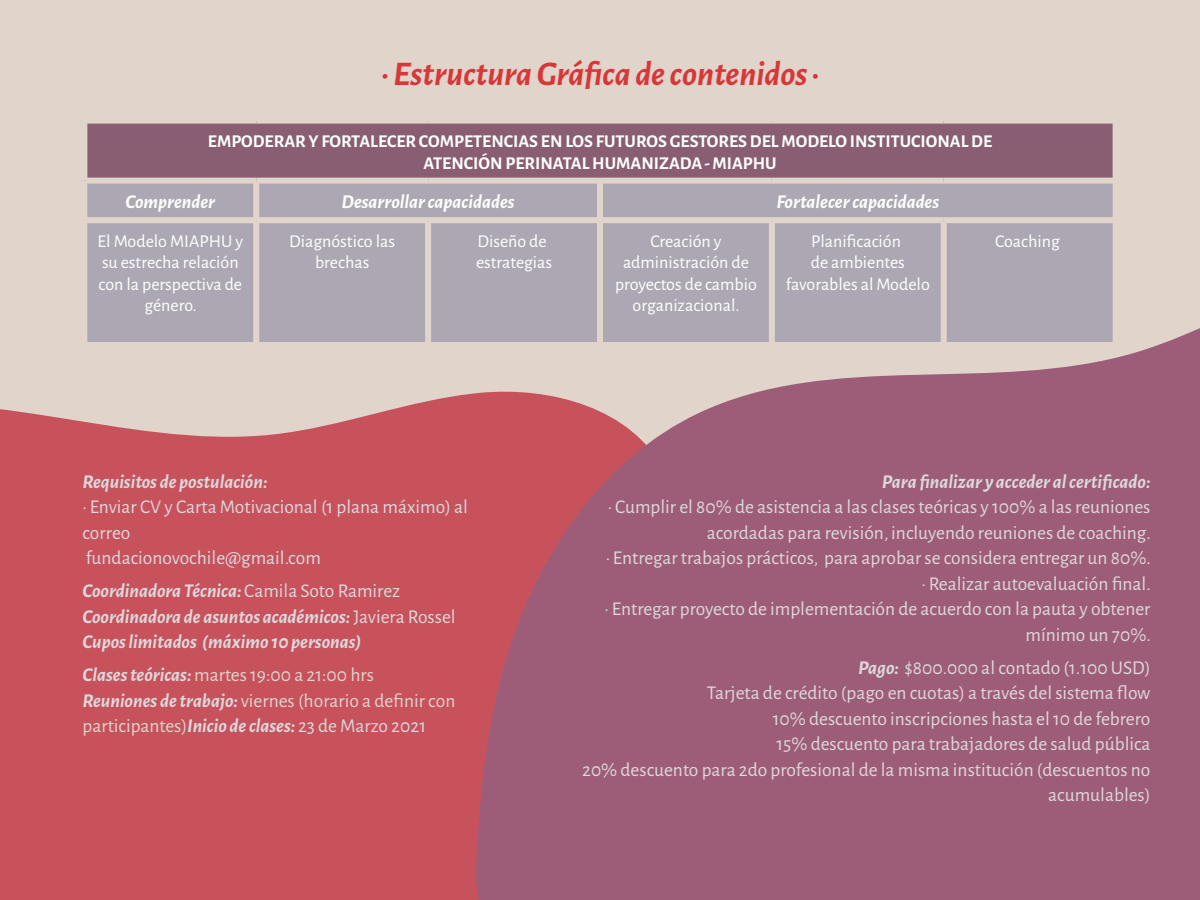
<style>
.page{position:relative;width:1200px;height:900px;background:#e0d4cb}
.page>*{position:absolute;margin:0;border:0;box-sizing:border-box;transform-origin:0 0}
.t1{font:italic 700 34.5px "Alegreya Sans";color:#d83737}
.t2{font:19.5px/25.5px "Alegreya Sans";color:#ddd8dc;text-align:right}
.t3{font:italic 700 19.5px/25.5px "Alegreya Sans";color:#ddd8dc}
.t4{font:19.5px/25.5px "Alegreya Sans";color:#e0d4cb}
.t5{font:italic 700 19.5px "Alegreya Sans";color:#fff}
.t6{font:18px/21.6px "Alegreya Sans";color:#fff;text-align:center}
.t7{font:700 18px/21.6px "Alegreya Sans";color:#fff;text-align:center}
.s1{font-weight:400;font-style:normal}
.s2{font-weight:700;font-style:italic;color:#ddd8dc}
.s3{color:#ddd8dc}
.s4{font-weight:700;font-style:italic}
</style>
<div class="page">
<div style="left:0;top:394px;width:470px;height:506px;background:#c7525c"></div>
<svg style="left:470px;top:328px;width:730px;height:572px;background:#a4647c"></svg>
<div style="left:84px;top:121px;width:1032px;height:60px;background:#8a5e72"></div>
<div style="left:87px;top:184px;width:1026px;height:158px;background:#ada7b3"></div>
<div style="left:86px;top:178px;width:170px;height:6px;background:#e0d4cb"></div>
<div style="left:256px;top:178px;width:172px;height:6px;background:#e0d4cb"></div>
<div style="left:428px;top:178px;width:172px;height:6px;background:#e0d4cb"></div>
<div style="left:600px;top:178px;width:172px;height:6px;background:#e0d4cb"></div>
<div style="left:772px;top:178px;width:172px;height:6px;background:#e0d4cb"></div>
<div style="left:944px;top:178px;width:173px;height:6px;background:#e0d4cb"></div>
<div style="left:86px;top:217px;width:170px;height:6px;background:#e0d4cb"></div>
<div style="left:256px;top:217px;width:172px;height:6px;background:#e0d4cb"></div>
<div style="left:428px;top:217px;width:172px;height:6px;background:#e0d4cb"></div>
<div style="left:600px;top:217px;width:172px;height:6px;background:#e0d4cb"></div>
<div style="left:772px;top:217px;width:172px;height:6px;background:#e0d4cb"></div>
<div style="left:944px;top:217px;width:170px;height:6px;background:#e0d4cb"></div>
<div style="left:253px;top:182px;width:6px;height:37px;background:#e0d4cb"></div>
<div style="left:597px;top:182px;width:6px;height:37px;background:#e0d4cb"></div>
<div style="left:253px;top:222px;width:6px;height:122px;background:#e0d4cb"></div>
<div style="left:425px;top:222px;width:6px;height:122px;background:#e0d4cb"></div>
<div style="left:597px;top:222px;width:6px;height:122px;background:#e0d4cb"></div>
<div style="left:769px;top:222px;width:6px;height:122px;background:#e0d4cb"></div>
<div style="left:941px;top:222px;width:6px;height:122px;background:#e0d4cb"></div>
<div style="left:83px;top:118px;width:173px;height:6px;background:#e0d4cb"></div>
<div style="left:256px;top:118px;width:172px;height:6px;background:#e0d4cb"></div>
<div style="left:428px;top:118px;width:172px;height:6px;background:#e0d4cb"></div>
<div style="left:600px;top:118px;width:172px;height:6px;background:#e0d4cb"></div>
<div style="left:772px;top:118px;width:172px;height:6px;background:#e0d4cb"></div>
<div style="left:944px;top:118px;width:173px;height:6px;background:#e0d4cb"></div>
<div style="left:1113px;top:122px;width:6px;height:57px;background:#e0d4cb"></div>
<div style="left:428px;top:342px;width:172px;height:6px;background:#e0d4cb"></div>
<div style="left:600px;top:342px;width:172px;height:6px;background:#e0d4cb"></div>
<div style="left:772px;top:342px;width:172px;height:6px;background:#e0d4cb"></div>
<div style="left:944px;top:342px;width:173px;height:6px;background:#e0d4cb"></div>
<div style="left:81px;top:122px;width:6px;height:59px;background:#e0d4cb"></div>
<div style="left:1113px;top:220px;width:6px;height:124px;background:#e0d4cb"></div>
<h1 class="t1" style="left:381px;top:48px;width:440px">· Estructura Gráfica de contenidos ·</h1>
<p class="t7" style="left:208px;top:129px;width:786px">EMPODERAR Y FORTALECER COMPETENCIAS EN LOS FUTUROS GESTORES DEL MODELO INSTITUCIONAL DE<br>ATENCIÓN PERINATAL HUMANIZADA - MIAPHU</p>
<p class="t5" style="left:125px;top:188px;width:91px">Comprender</p>
<p class="t5" style="left:342px;top:188px;width:174px">Desarrollar capacidades</p>
<p class="t5" style="left:776px;top:188px;width:164px">Fortalecer capacidades</p>
<p class="t6" style="left:98px;top:229px;width:147px">El Modelo MIAPHU y su estrecha relación con la perspectiva de género.</p>
<p class="t6" style="left:289px;top:229px;width:107px">Diagnóstico las brechas</p>
<p class="t6" style="left:476px;top:229px;width:77px;text-align:left">Diseño de estrategias</p>
<p class="t6" style="left:615px;top:229px;width:143px">Creación y administración de proyectos de cambio organizacional.</p>
<p class="t6" style="left:786px;top:229px;width:145px">Planificación<br>de ambientes favorables al Modelo</p>
<p class="t6" style="left:995px;top:229px;width:66px">Coaching</p>
<p class="t3" style="left:82px;top:468px;width:186px">Requisitos de postulación:</p>
<p class="t2" style="left:82px;top:493px;width:387px;text-align:left">· Enviar CV y Carta Motivacional (1 plana máximo) al correo<br>fundacionovochile@gmail.com</p>
<p class="t3" style="left:82px;top:577px;width:375px">Coordinadora Técnica: <span class="s1">Camila Soto Ramirez<br></span>Coordinadora de asuntos académicos: <span class="s1">Javiera Rossel<br></span>Cupos limitados (máximo 10 personas)</p>
<p class="t4" style="left:82px;top:661px;width:374px"><span class="s2">Clases teóricas:</span> martes 19:00 a 21:00 hrs<br><span class="s2">Reuniones de trabajo:</span> viernes (horario a definir con participantes)<span class="s2">Inicio de clases:</span> <span class="s3">23 de Marzo 2021</span></p>
<p class="t3" style="left:882px;top:468px;width:270px">Para finalizar y acceder al certificado:</p>
<p class="t2" style="left:605px;top:493px;width:548px">· Cumplir el 80% de asistencia a las clases teóricas y 100% a las reuniones acordadas para revisión, incluyendo reuniones de coaching.<br>· Entregar trabajos prácticos, para aprobar se considera entregar un 80%. · Realizar autoevaluación final.<br>· Entregar proyecto de implementación de acuerdo con la pauta y obtener mínimo un 70%.</p>
<p class="t2" style="left:582px;top:654px;width:570px"><span class="s4">Pago:</span> $800.000 al contado (1.100 USD)<br>Tarjeta de crédito (pago en cuotas) a través del sistema flow<br>10% descuento inscripciones hasta el 10 de febrero<br>15% descuento para trabajadores de salud pública<br>20% descuento para 2do profesional de la misma institución (descuentos no acumulables)</p>
</div>
